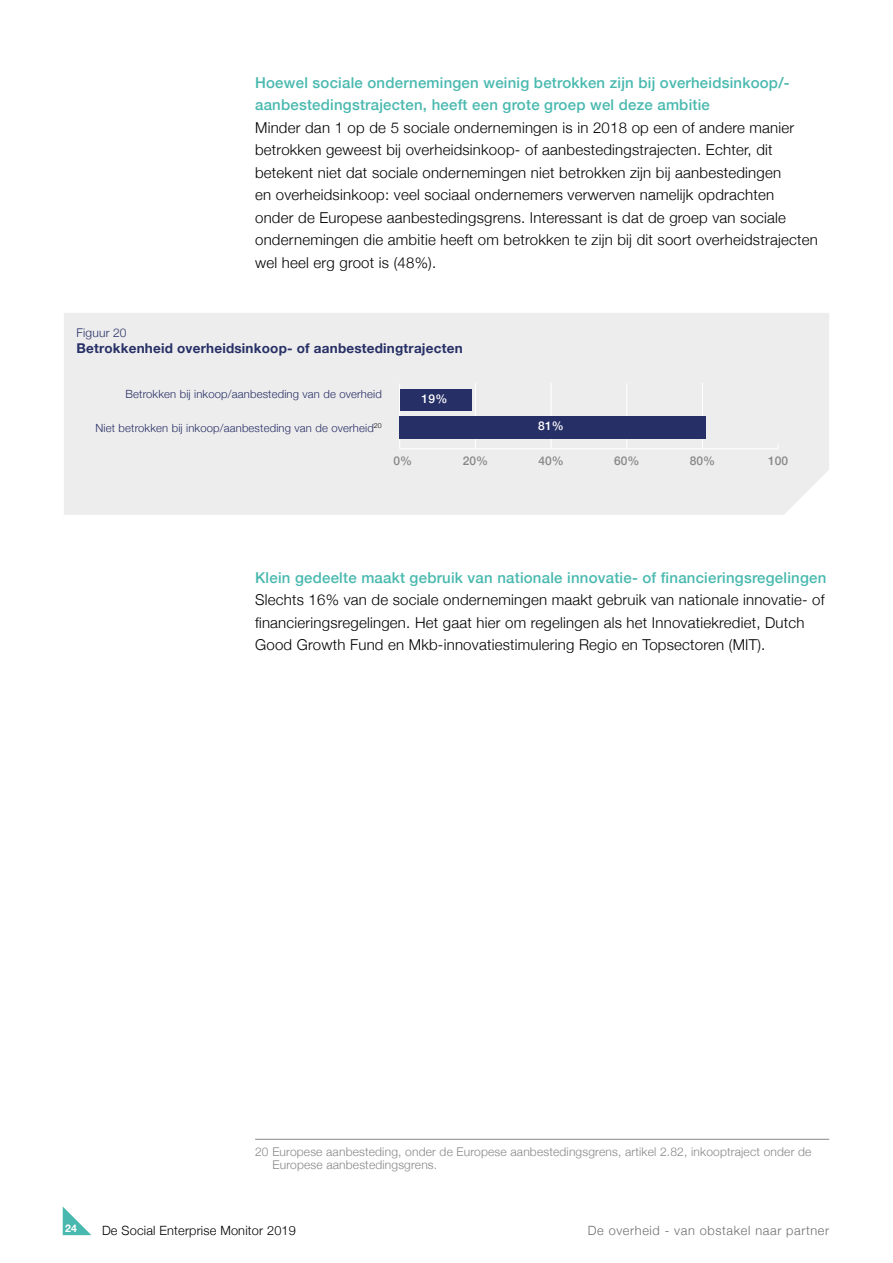
<style>
.page{position:relative;width:893px;height:1263px;background:#fff}
.page>*{position:absolute;margin:0;border:0;box-sizing:border-box;transform-origin:0 0}
.t1{font:300 15px/22.5px "Helvetica Neue";letter-spacing:.015em;color:#000}
.t2{font:500 15px/22.5px "Helvetica Neue";letter-spacing:.015em;color:#49b9af}
.t3{font:700 13.5px "Helvetica Neue";letter-spacing:.015em;color:#273066}
.t4{font:300 12.75px "Helvetica Neue";letter-spacing:.05em;color:#706f6f}
.t5{font:300 12.75px "Helvetica Neue";letter-spacing:.015em;color:#000}
.t6{font:300 12px/12.9px "Helvetica Neue";letter-spacing:.015em;color:#878787}
.t7{font:500 12px "Helvetica Neue";color:#878787}
.t8{font:300 12px "Helvetica Neue";letter-spacing:.015em;color:#273066}
.t9{font:500 12px "Helvetica Neue";color:#fff}
.t10{font:300 11.25px "Helvetica Neue";letter-spacing:.015em;color:#282f66}
.t11{font:700 10.5px "Helvetica Neue";color:#fff}
</style>
<div class="page">
<svg style="left:63px;top:1207px;width:28px;height:28px"></svg>
<hr style="left:255px;top:1139px;width:574px;height:1px;background:#878787">
<div style="left:64px;top:313px;width:765px;height:202px;background:#ededed"></div>
<hr style="left:400px;top:448px;width:378px;height:1px;background:#fff">
<hr style="left:399px;top:383px;width:1px;height:66px;background:#fff">
<hr style="left:475px;top:383px;width:1px;height:66px;background:#fff">
<hr style="left:550px;top:383px;width:2px;height:66px;background:#fff">
<hr style="left:626px;top:383px;width:1px;height:66px;background:#fff">
<hr style="left:702px;top:383px;width:1px;height:66px;background:#fff">
<div style="left:400px;top:389px;width:72px;height:22px;background:#273066"></div>
<div style="left:400px;top:417px;width:306px;height:22px;background:#273066"></div>
<p class="t2" style="left:255px;top:70px;width:536px">Hoewel sociale ondernemingen weinig betrokken zijn bij overheidsinkoop/- aanbestedingstrajecten, heeft een grote groep wel deze ambitie</p>
<p class="t1" style="left:255px;top:115px;width:564px">Minder dan 1 op de 5 sociale ondernemingen is in 2018 op een of andere manier betrokken geweest bij overheidsinkoop- of aanbestedingstrajecten. Echter, dit betekent niet dat sociale ondernemingen niet betrokken zijn bij aanbestedingen<br>en overheidsinkoop: veel sociaal ondernemers verwerven namelijk opdrachten<br>onder de Europese aanbestedingsgrens. Interessant is dat de groep van sociale ondernemingen die ambitie heeft om betrokken te zijn bij dit soort overheidstrajecten wel heel erg groot is (48%).</p>
<p class="t8" style="left:77px;top:323px;width:52px">Figuur 20</p>
<p class="t3" style="left:77px;top:338px;width:388px">Betrokkenheid overheidsinkoop- of aanbestedingtrajecten</p>
<p class="t10" style="left:126px;top:385px;width:258px">Betrokken bij inkoop/aanbesteding van de overheid</p>
<p class="t10" style="left:95px;top:419px;width:288px">Niet betrokken bij inkoop/aanbesteding van de overheid<sup>20</sup></p>
<p class="t7" style="left:393px;top:451px;width:20px">0%</p>
<p class="t7" style="left:463px;top:451px;width:27px">20%</p>
<p class="t7" style="left:538px;top:451px;width:27px">40%</p>
<p class="t7" style="left:614px;top:451px;width:27px">60%</p>
<p class="t7" style="left:690px;top:451px;width:27px">80%</p>
<p class="t7" style="left:768px;top:451px;width:22px">100</p>
<p class="t9" style="left:422px;top:389px;width:27px">19%</p>
<p class="t9" style="left:538px;top:417px;width:27px">81%</p>
<p class="t2" style="left:255px;top:565px;width:573px">Klein gedeelte maakt gebruik van nationale innovatie- of financieringsregelingen</p>
<p class="t1" style="left:255px;top:587px;width:571px">Slechts 16% van de sociale ondernemingen maakt gebruik van nationale innovatie- of financieringsregelingen. Het gaat hier om regelingen als het Innovatiekrediet, Dutch<br>Good Growth Fund en Mkb-innovatiestimulering Regio en Topsectoren (MIT).</p>
<p class="t6" style="left:273px;top:1145px;width:540px;text-indent:-17px">20 Europese aanbesteding, onder de Europese aanbestedingsgrens, artikel 2.82, inkooptraject onder de<br>Europese aanbestedingsgrens.</p>
<p class="t11" style="left:65px;top:1220px;width:13px">24</p>
<p class="t5" style="left:102px;top:1220px;width:195px">De Social Enterprise Monitor 2019</p>
<p class="t4" style="left:588px;top:1220px;width:243px">De overheid - van obstakel naar partner</p>
</div>
